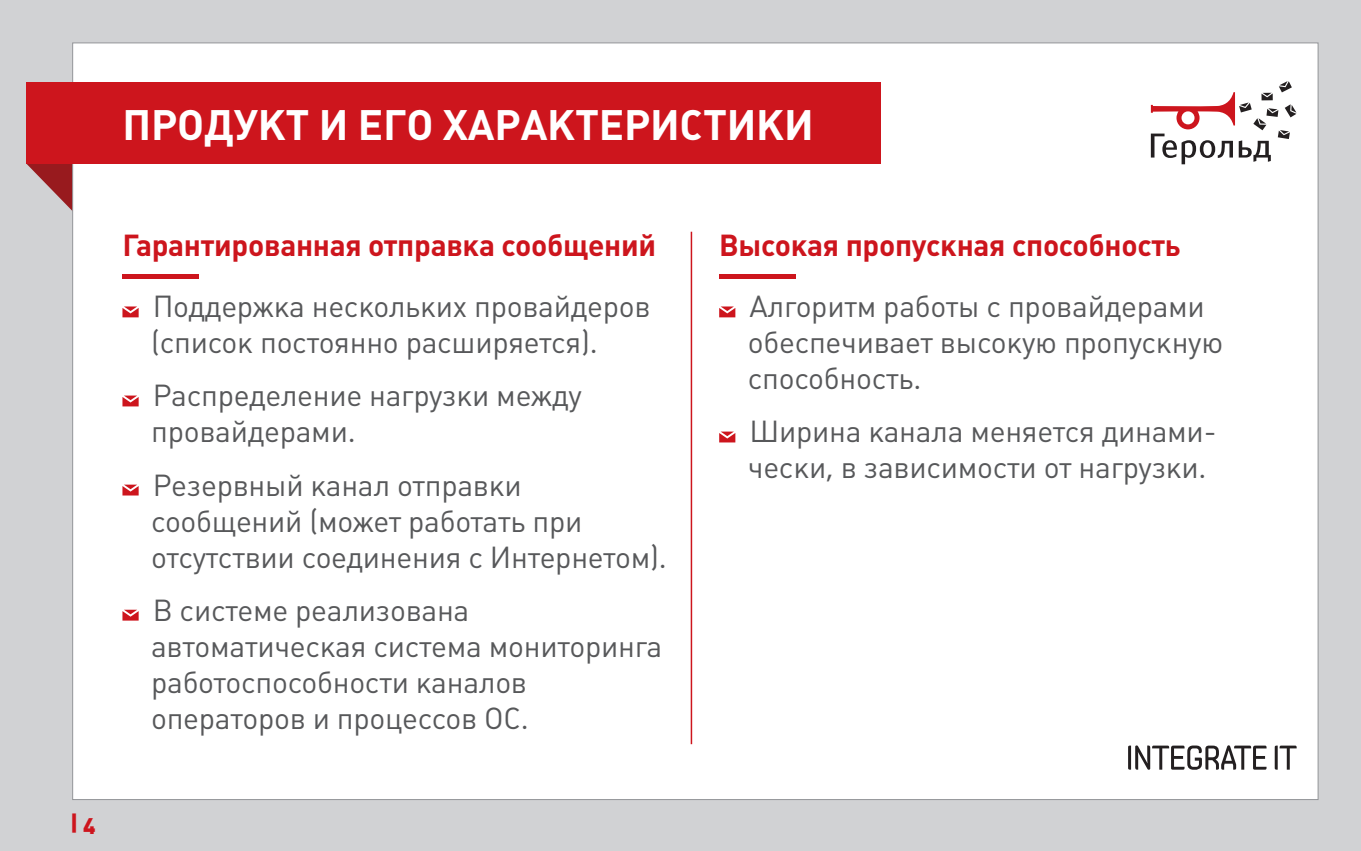
<style>
.page{position:relative;width:1361px;height:851px;background:#fff}
.page>*{position:absolute;margin:0;border:0;box-sizing:border-box;transform-origin:0 0}
.t1{font:42px "Plumb Bold C";letter-spacing:-.005em;color:#fff}
.Paragraph_Style_1{font:30px/36px "Plumb";letter-spacing:-.01em;color:#57585a}
.Paragraph_Style_1-2{font:700 30px "Plumb";letter-spacing:-.01em;color:#cd151d}
.t2{font:900 22.2px "Plumb";color:#cd151d}
</style>
<div class="page">
<div style="left:0;top:0;width:1361px;height:850px;background:#d1d2d4"></div>
<svg style="left:26px;top:163px;width:46px;height:48px"></svg>
<div style="left:72px;top:43px;width:1246px;height:756px;background:#fff"></div>
<svg style="left:1151px;top:81px;width:145px;height:83px"></svg>
<svg style="left:1128px;top:745px;width:168px;height:24px"></svg>
<svg style="left:719px;top:306px;width:16px;height:11px"></svg>
<svg style="left:719px;top:431px;width:16px;height:11px"></svg>
<hr style="left:691px;top:232px;width:1px;height:512px;background:#cd151d">
<div style="left:719px;top:274px;width:77px;height:5px;background:#cd151d"></div>
<div style="left:26px;top:82px;width:854px;height:81px;background:#cd151d"></div>
<svg style="left:122px;top:306px;width:17px;height:11px"></svg>
<svg style="left:122px;top:395px;width:17px;height:11px"></svg>
<svg style="left:122px;top:484px;width:17px;height:11px"></svg>
<svg style="left:122px;top:609px;width:17px;height:11px"></svg>
<div style="left:122px;top:274px;width:77px;height:5px;background:#cd151d"></div>
<p class="t1" style="left:122px;top:101px;width:693px">ПРОДУКТ И ЕГО ХАРАКТЕРИСТИКИ</p>
<p class="Paragraph_Style_1-2" style="left:122px;top:228px;width:535px">Гарантированная отправка сообщений</p>
<p class="Paragraph_Style_1" style="left:151px;top:289px;width:501px">Поддержка нескольких провайдеров (список постоянно расширяется).</p>
<p class="Paragraph_Style_1" style="left:151px;top:378px;width:432px">Распределение нагрузки между провайдерами.</p>
<p class="Paragraph_Style_1" style="left:151px;top:467px;width:517px">Резервный канал отправки сообщений (может работать при отсутствии соединения с Интернетом).</p>
<p class="Paragraph_Style_1" style="left:151px;top:592px;width:512px">В системе реализована автоматическая система мониторинга работоспособности каналов операторов и процессов ОС.</p>
<p class="t2" style="left:70px;top:811px;width:27px">| 4</p>
<p class="Paragraph_Style_1-2" style="left:719px;top:228px;width:463px">Высокая пропускная способность</p>
<p class="Paragraph_Style_1" style="left:748px;top:289px;width:477px">Алгоритм работы с провайдерами обеспечивает высокую пропускную способность.</p>
<p class="Paragraph_Style_1" style="left:748px;top:414px;width:470px">Ширина канала меняется динами&shy;чески, в зависимости от нагрузки.</p>
</div>
